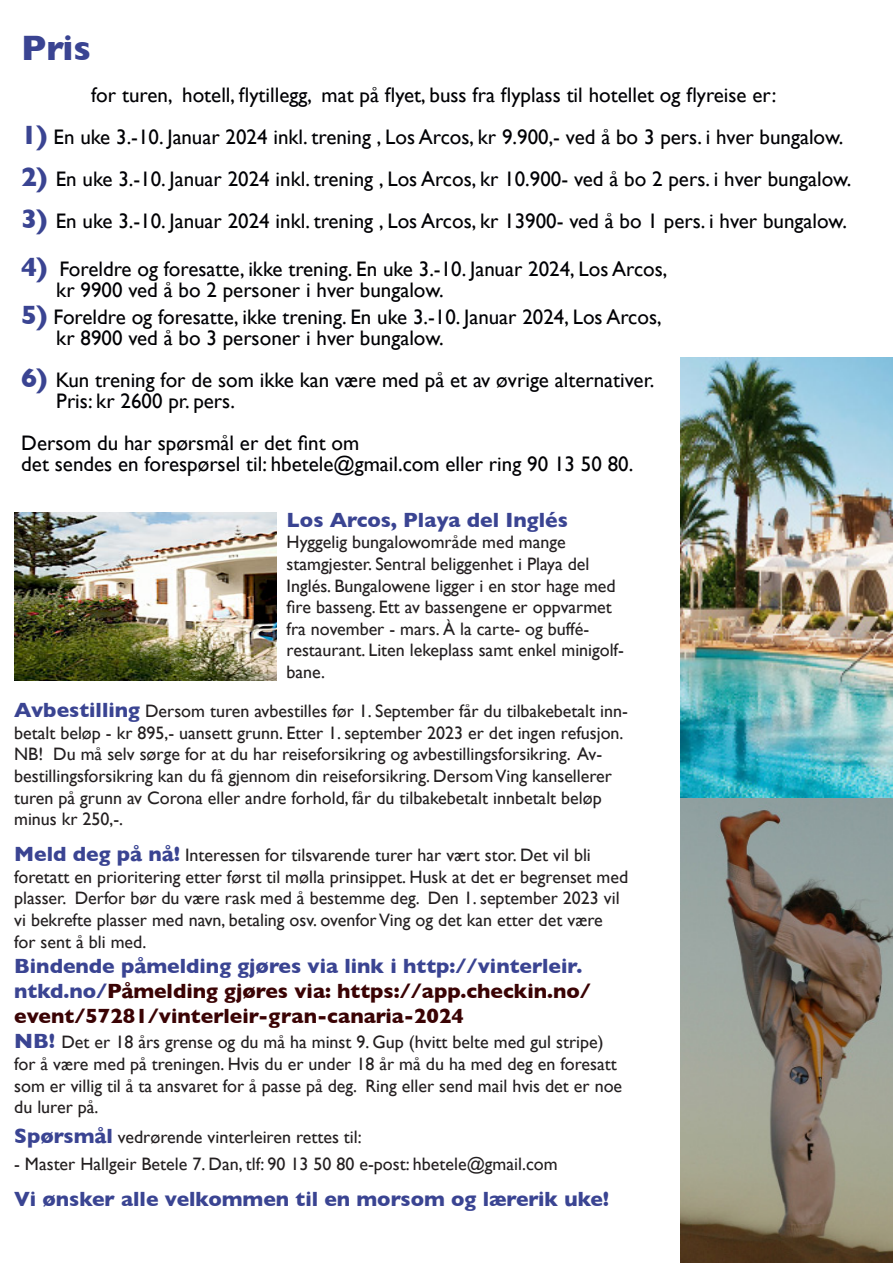
<style>
.page{position:relative;width:893px;height:1263px;background:#fff}
.page>*{position:absolute;margin:0;border:0;box-sizing:border-box;transform-origin:0 0}
.t1{font:700 36px "Gill Sans";color:#3a4492}
.t2{font:21px "Gill Sans";color:#000104}
.t3{font:700 21px/25.2px "Gill Sans";color:#3a0304}
.t4{font:700 21px "Gill Sans";color:#3a4492}
.t5{font:18px/21.6px "Gill Sans";color:#231f20}
.s1{font-weight:700;font-size:27px;color:#3a4492}
.s2{font-weight:700;font-size:21px;color:#3a4492}
.s3{color:#3a4492}
</style>
<div class="page">
<img style="left:680px;top:797px;width:213px;height:466px">
<img style="left:680px;top:357px;width:213px;height:440px">
<img style="left:14px;top:512px;width:262px;height:168px">
<p class="t1" style="left:21px;top:19px;width:71px">Pris</p>
<p class="t2" style="left:91px;top:83px;width:686px">for turen, hotell, flytillegg, mat på flyet, buss fra flyplass til hotellet og flyreise er:</p>
<p class="t2" style="left:21px;top:125px;width:824px"><span class="s1">1)</span> En uke 3.-10. Januar 2024 inkl. trening , Los Arcos, kr 9.900,- ved å bo 3 pers. i hver bungalow.</p>
<p class="t2" style="left:21px;top:167px;width:832px"><span class="s1">2)</span> En uke 3.-10. Januar 2024 inkl. trening , Los Arcos, kr 10.900- ved å bo 2 pers. i hver bungalow.</p>
<p class="t2" style="left:21px;top:209px;width:827px"><span class="s1">3)</span> En uke 3.-10. Januar 2024 inkl. trening , Los Arcos, kr 13900- ved å bo 1 pers. i hver bungalow.</p>
<p class="t2" style="left:21px;top:257px;width:648px"><span class="s1">4)</span> Foreldre og foresatte, ikke trening. En uke 3.-10. Januar 2024, Los Arcos,</p>
<p class="t2" style="left:56px;top:278px;width:389px">kr 9900 ved å bo 2 personer i hver bungalow.</p>
<p class="t2" style="left:21px;top:305px;width:642px"><span class="s1">5)</span> Foreldre og foresatte, ikke trening. En uke 3.-10. Januar 2024, Los Arcos,</p>
<p class="t2" style="left:56px;top:326px;width:389px">kr 8900 ved å bo 3 personer i hver bungalow.</p>
<p class="t2" style="left:21px;top:368px;width:635px"><span class="s1">6)</span> Kun trening for de som ikke kan være med på et av øvrige alternativer.</p>
<p class="t2" style="left:56px;top:389px;width:180px">Pris: kr 2600 pr. pers.</p>
<p class="t2" style="left:21px;top:431px;width:340px">Dersom du har spørsmål er det fint om</p>
<p class="t2" style="left:21px;top:452px;width:614px">det sendes en forespørsel til: hbetele@gmail.com eller ring 90 13 50 80.</p>
<p class="t4" style="left:287px;top:503px;width:283px">Los Arcos, Playa del Inglés</p>
<p class="t5" style="left:287px;top:531px;width:339px">Hyggelig bungalowområde med mange stamgjester. Sentral beliggenhet i Playa del Inglés. Bungalowene ligger i en stor hage med fire basseng. Ett av bassengene er oppvarmet fra november - mars. À la carte- og buffé&shy;restaurant. Liten lekeplass samt enkel minigolf&shy;bane.</p>
<p class="t5" style="left:14px;top:700px;width:615px"><span class="s2">Avbestilling</span> Dersom turen avbestilles før 1. September får du tilbakebetalt inn&shy;betalt beløp - kr 895,- uansett grunn. Etter 1. september 2023 er det ingen refusjon.<br>NB! Du må selv sørge for at du har reiseforsikring og avbestillingsforsikring. Av&shy;bestillingsforsikring kan du få gjennom din reiseforsikring. Dersom Ving kansellerer turen på grunn av Corona eller andre forhold, får du tilbakebetalt innbetalt beløp minus kr 250,-.</p>
<p class="t5" style="left:14px;top:844px;width:616px"><span class="s2">Meld deg på nå!</span> Interessen for tilsvarende turer har vært stor. Det vil bli foretatt en prioritering etter først til mølla prinsippet. Husk at det er begrenset med plasser. Derfor bør du være rask med å bestemme deg. Den 1. september 2023 vil vi bekrefte plasser med navn, betaling osv. ovenfor Ving og det kan etter det være for sent å bli med.</p>
<p class="t3" style="left:14px;top:952px;width:578px"><span class="s3">Bindende påmelding gjøres via link i http://vinterleir. ntkd.no/</span>Påmelding gjøres via: https://app.checkin.no/ event/57281/vinterleir-gran-canaria-2024</p>
<p class="t5" style="left:14px;top:1031px;width:610px"><span class="s2">NB!</span> Det er 18 års grense og du må ha minst 9. Gup (hvitt belte med gul stripe) for å være med på treningen. Hvis du er under 18 år må du ha med deg en foresatt som er villig til å ta ansvaret for å passe på deg. Ring eller send mail hvis det er noe du lurer på.</p>
<p class="t5" style="left:14px;top:1126px;width:349px"><span class="s2">Spørsmål</span> vedrørende vinterleiren rettes til:</p>
<p class="t5" style="left:14px;top:1153px;width:545px">- Master Hallgeir Betele 7. Dan, tlf: 90 13 50 80 e-post: hbetele@gmail.com</p>
<p class="t4" style="left:14px;top:1182px;width:597px">Vi ønsker alle velkommen til en morsom og lærerik uke!</p>
</div>
